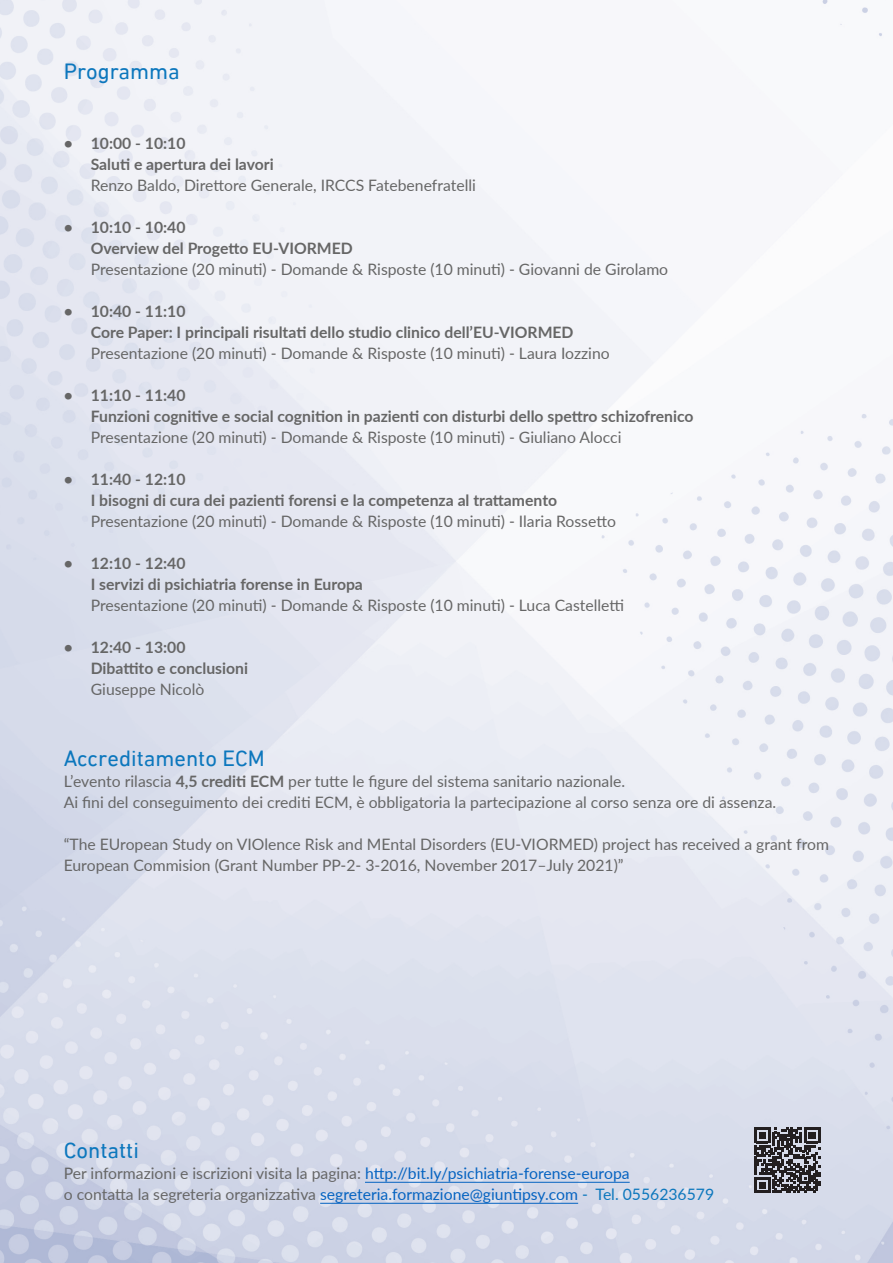
<style>
.page{position:relative;width:893px;height:1263px;background:#fff}
.page>*{position:absolute;margin:0;border:0;box-sizing:border-box;transform-origin:0 0}
.t1{font:22.5px "DIN Next LT Pro";color:#0c77bd}
.t2{font:15.75px/21px "Lato";color:#666}
.t3{font:700 15.75px/21px "Lato";color:#666}
.t4{font:15.75px "Lato";color:#0563c1}
.s1{font-weight:700}
.s2{font-weight:400}
.s3{color:#0563c1}
.s4{color:#666}
.s5{color:#0c77bd}
</style>
<div class="page">
<img style="left:0;top:0;width:893px;height:1263px">
<hr style="left:365px;top:1182px;width:265px;height:1px;background:#0563c1">
<hr style="left:320px;top:1203px;width:258px;height:1px;background:#0563c1">
<svg style="left:754px;top:1127px;width:66px;height:66px;background:#5e5d63"></svg>
<p class="t1" style="left:64px;top:58px;width:118px">Programma</p>
<p class="t2" style="left:91px;top:132px;width:387px;text-indent:-27px"><span class="s1">• 10:00 - 10:10<br>Saluti e apertura dei lavori<br></span>Renzo Baldo, Direttore Generale, IRCCS Fatebenefratelli</p>
<p class="t2" style="left:91px;top:216px;width:579px;text-indent:-27px"><span class="s1">• 10:10 - 10:40<br>Overview del Progetto EU-VIORMED<br></span>Presentazione (20 minuti) - Domande &amp; Risposte (10 minuti) - Giovanni de Girolamo</p>
<p class="t3" style="left:91px;top:300px;width:520px;text-indent:-27px">• 10:40 - 11:10<br>Core Paper: I principali risultati dello studio clinico dell’EU-VIORMED<br><span class="s2">Presentazione (20 minuti) - Domande &amp; Risposte (10 minuti) - Laura Iozzino</span></p>
<p class="t3" style="left:91px;top:384px;width:604px;text-indent:-27px">• 11:10 - 11:40<br>Funzioni cognitive e social cognition in pazienti con disturbi dello spettro schizofrenico<br><span class="s2">Presentazione (20 minuti) - Domande &amp; Risposte (10 minuti) - Giuliano Alocci</span></p>
<p class="t3" style="left:91px;top:468px;width:527px;text-indent:-27px">• 11:40 - 12:10<br>I bisogni di cura dei pazienti forensi e la competenza al trattamento<br><span class="s2">Presentazione (20 minuti) - Domande &amp; Risposte (10 minuti) - Ilaria Rossetto</span></p>
<p class="t2" style="left:91px;top:552px;width:535px;text-indent:-27px"><span class="s1">• 12:10 - 12:40<br>I servizi di psichiatria forense in Europa<br></span>Presentazione (20 minuti) - Domande &amp; Risposte (10 minuti) - Luca Castelletti</p>
<p class="t3" style="left:91px;top:636px;width:159px;text-indent:-27px">• 12:40 - 13:00<br>Dibattito e conclusioni<br><span class="s2">Giuseppe Nicolò</span></p>
<p class="t1" style="left:64px;top:745px;width:202px">Accreditamento ECM</p>
<p class="t2" style="left:64px;top:770px;width:563px">L’evento rilascia <span class="s1">4,5 crediti ECM</span> per tutte le figure del sistema sanitario nazionale.</p>
<p class="t2" style="left:64px;top:791px;width:714px">Ai fini del conseguimento dei crediti ECM, è obbligatoria la partecipazione al corso senza ore di assenza.</p>
<p class="t2" style="left:64px;top:833px;width:767px">“The EUropean Study on VIOlence Risk and MEntal Disorders (EU-VIORMED) project has received a grant from<br>European Commision (Grant Number PP-2- 3-2016, November 2017–July 2021)”</p>
<p class="t1" style="left:64px;top:1137px;width:77px">Contatti</p>
<p class="t2" style="left:64px;top:1162px;width:567px">Per informazioni e iscrizioni visita la pagina: <span class="s3">http://bit.ly/psichiatria-forense-europa</span></p>
<p class="t4" style="left:64px;top:1182px;width:652px"><span class="s4">o contatta la segreteria organizzativa</span> segreteria.formazione@giuntipsy.com <span class="s5">- Tel. 0556236579</span></p>
</div>
